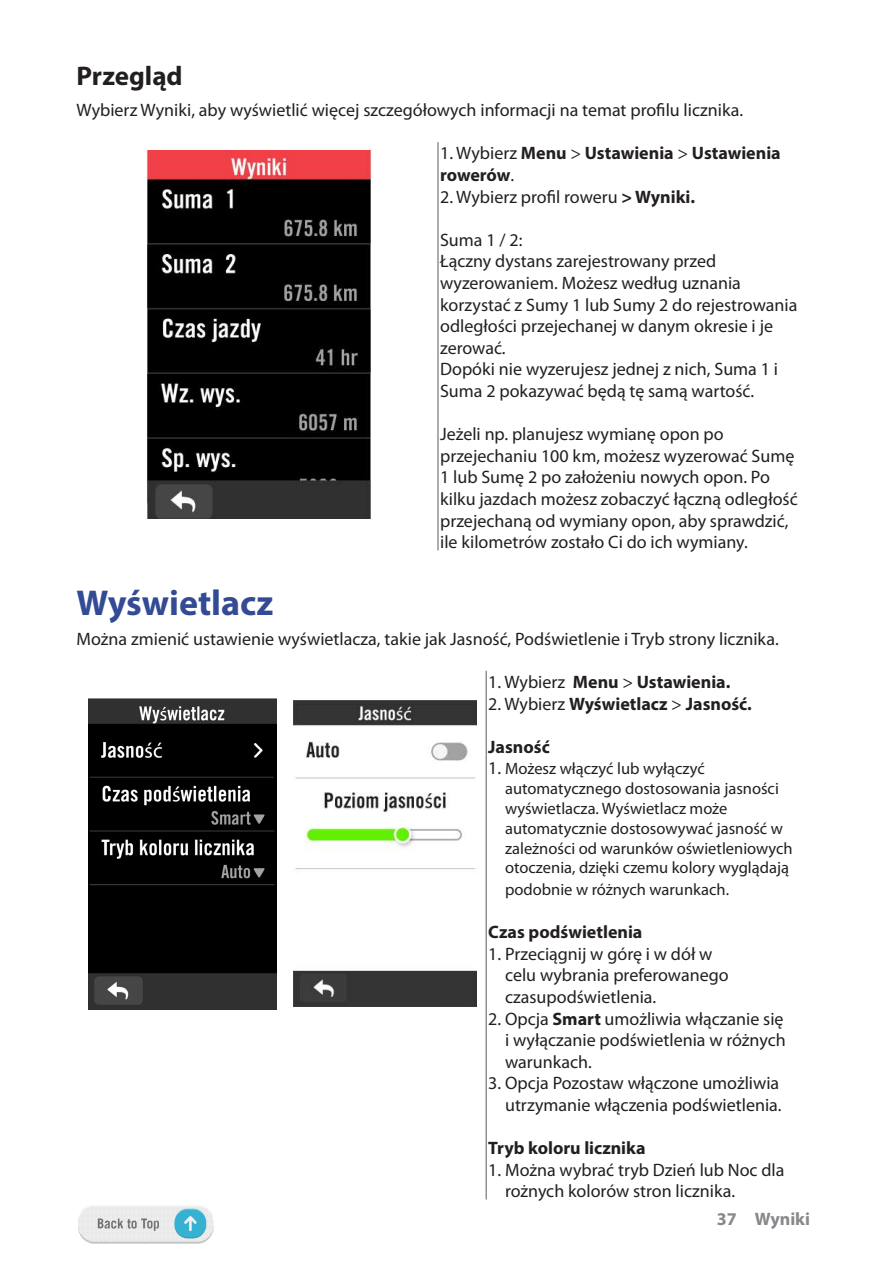
<style>
.page{position:relative;width:893px;height:1263px;background:#fff}
.page>*{position:absolute;margin:0;border:0;box-sizing:border-box;transform-origin:0 0}
.t1{font:700 36px "Myriad Pro";color:#324b94}
.t2{font:700 27px "Myriad Pro";color:#231f20}
.t3{font:18px/21.6px "Myriad Pro";color:#231f20}
.t4{font:700 18px/21.6px "Myriad Pro";color:#231f20}
.t5{font:700 18px "Myriad Pro";color:#86888b}
.t6{font:16.5px/19.8px "Myriad Pro";color:#231f20}
.s1{font-weight:400}
.s2{font-weight:700}
.s3{font-size:18px}
</style>
<div class="page">
<img style="left:79px;top:1206px;width:135px;height:37px">
<hr style="left:437px;top:142px;width:1px;height:408px;background:#63656a">
<hr style="left:486px;top:671px;width:1px;height:528px;background:#63656a">
<img style="left:146px;top:151px;width:227px;height:368px">
<img style="left:89px;top:698px;width:187px;height:311px">
<img style="left:293px;top:701px;width:183px;height:305px">
<h2 class="t2" style="left:77px;top:58px;width:108px">Przegląd</h2>
<p class="t3" style="left:77px;top:99px;width:668px">Wybierz Wyniki, aby wyświetlić więcej szczegółowych informacji na temat profilu licznika.</p>
<p class="t4" style="left:440px;top:142px;width:342px"><span class="s1">1. Wybierz</span> Menu <span class="s1">&gt;</span> Ustawienia <span class="s1">&gt;</span> Ustawienia rowerów<span class="s1">.</span></p>
<p class="t3" style="left:440px;top:185px;width:257px">2. Wybierz profil roweru <span class="s2">&gt; Wyniki.</span></p>
<p class="t3" style="left:440px;top:229px;width:359px">Suma 1 / 2:<br>Łączny dystans zarejestrowany przed wyzerowaniem. Możesz według uznania korzystać z Sumy 1 lub Sumy 2 do rejestrowania odległości przejechanej w danym okresie i je zerować.<br>Dopóki nie wyzerujesz jednej z nich, Suma 1 i Suma 2 pokazywać będą tę samą wartość.</p>
<p class="t3" style="left:440px;top:423px;width:359px">Jeżeli np. planujesz wymianę opon po przejechaniu 100 km, możesz wyzerować Sumę 1 lub Sumę 2 po założeniu nowych opon. Po kilku jazdach możesz zobaczyć łączną odległość przejechaną od wymiany opon, aby sprawdzić, ile kilometrów zostało Ci do ich wymiany.</p>
<h1 class="t1" style="left:77px;top:579px;width:198px">Wyświetlacz</h1>
<p class="t3" style="left:77px;top:628px;width:704px">Można zmienić ustawienie wyświetlacza, takie jak Jasność, Podświetlenie i Tryb strony licznika.</p>
<p class="t4" style="left:488px;top:670px;width:244px"><span class="s1">1. Wybierz</span> Menu <span class="s1">&gt;</span> Ustawienia.</p>
<p class="t4" style="left:488px;top:692px;width:265px"><span class="s1">2. Wybierz</span> Wyświetlacz <span class="s1">&gt;</span> Jasność.</p>
<p class="t4" style="left:488px;top:735px;width:63px">Jasność</p>
<p class="t6" style="left:505px;top:759px;width:289px;text-indent:-17px"><span class="s3">1.</span> Możesz włączyć lub wyłączyć automatycznego dostosowania jasności wyświetlacza. Wyświetlacz może automatycznie dostosowywać jasność w zależności od warunków oświetleniowych otoczenia, dzięki czemu kolory wyglądają</p>
<p class="t6" style="left:505px;top:879px;width:226px">podobnie w różnych warunkach.</p>
<p class="t4" style="left:488px;top:921px;width:156px">Czas podświetlenia</p>
<p class="t3" style="left:505px;top:943px;width:225px;text-indent:-17px">1. Przeciągnij w górę i w dół w celu wybrania preferowanego czasupodświetlenia.</p>
<p class="t3" style="left:505px;top:1007px;width:282px;text-align:justify;text-indent:-17px">2. Opcja <span class="s2">Smart</span> umożliwia włączanie się i wyłączanie podświetlenia w różnych warunkach.</p>
<p class="t3" style="left:488px;top:1072px;width:295px;text-align:right">3. Opcja Pozostaw włączone umożliwia utrzymanie włączenia podświetlenia.</p>
<p class="t4" style="left:488px;top:1137px;width:159px">Tryb koloru licznika</p>
<p class="t3" style="left:505px;top:1159px;width:281px;text-indent:-17px">1. Można wybrać tryb Dzień lub Noc dla rożnych kolorów stron licznika.</p>
<p class="t5" style="left:717px;top:1208px;width:95px">37 Wyniki</p>
</div>
